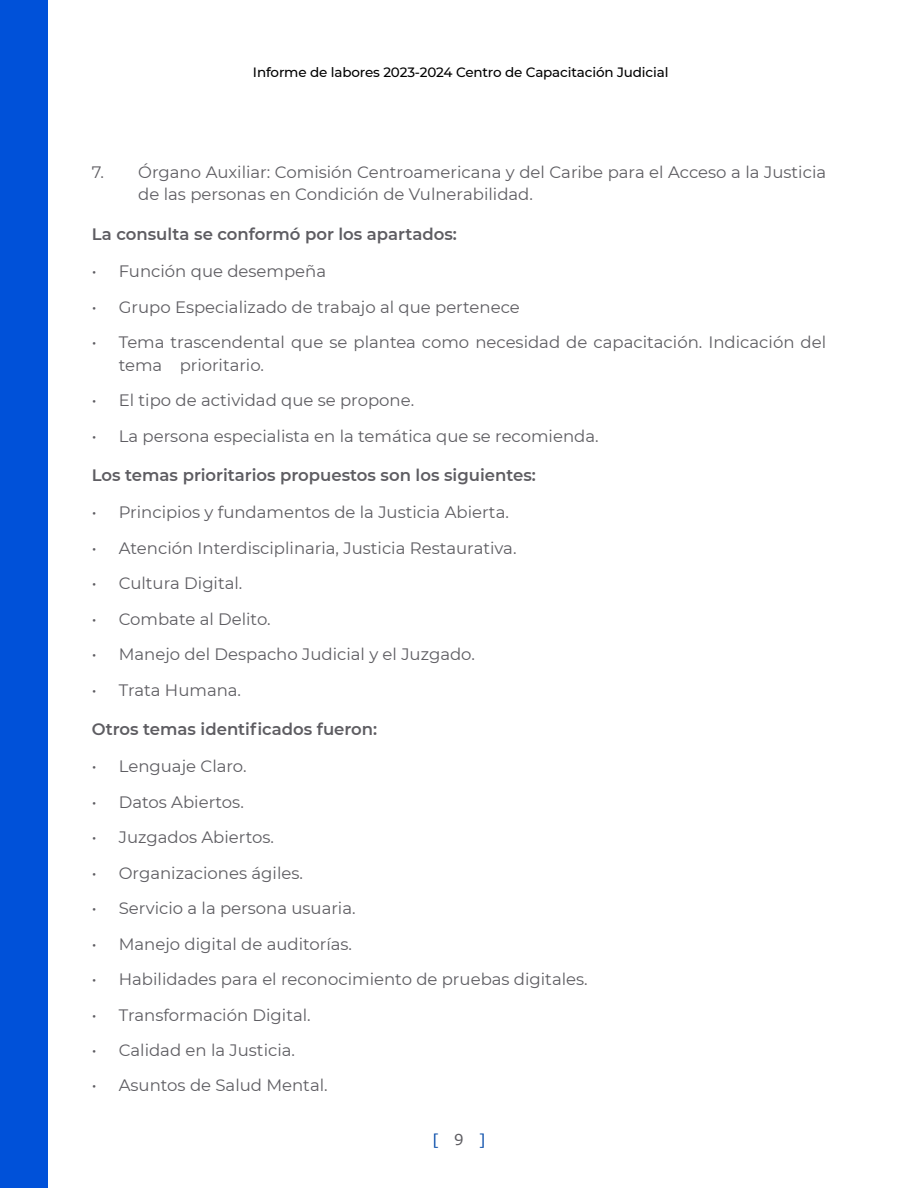
<style>
.page{position:relative;width:918px;height:1188px;background:#fff}
.page>*{position:absolute;margin:0;border:0;box-sizing:border-box;transform-origin:0 0}
.t1{font:16.5px/22.5px "Montserrat";color:#5e5d62}
.t2{font:600 16.5px "Montserrat";color:#5e5d62}
.t3{font:15px "Verdana";color:#0248a7}
.t4{font:500 13.5px "Montserrat";letter-spacing:-.01em;color:#000}
.s1{color:#5e5d62}
</style>
<div class="page">
<div style="left:0;top:0;width:47px;height:1188px;background:#0051d9"></div>
<p class="t4" style="left:253px;top:63px;width:417px">Informe de labores 2023-2024 Centro de Capacitación Judicial</p>
<p class="t1" style="left:138px;top:160px;width:689px;text-indent:-46px">7. Órgano Auxiliar: Comisión Centroamericana y del Caribe para el Acceso a la Justicia de las personas en Condición de Vulnerabilidad.</p>
<p class="t2" style="left:92px;top:222px;width:367px">La consulta se conformó por los apartados:</p>
<p class="t1" style="left:92px;top:260px;width:236px">• Función que desempeña</p>
<p class="t1" style="left:92px;top:295px;width:430px">• Grupo Especializado de trabajo al que pertenece</p>
<p class="t1" style="left:119px;top:330px;width:709px;text-indent:-27px">• Tema trascendental que se plantea como necesidad de capacitación. Indicación del tema prioritario.</p>
<p class="t1" style="left:92px;top:388px;width:324px">• El tipo de actividad que se propone.</p>
<p class="t1" style="left:92px;top:424px;width:508px">• La persona especialista en la temática que se recomienda.</p>
<p class="t2" style="left:92px;top:463px;width:446px">Los temas prioritarios propuestos son los siguientes:</p>
<p class="t1" style="left:92px;top:501px;width:419px">• Principios y fundamentos de la Justicia Abierta.</p>
<p class="t1" style="left:92px;top:536px;width:426px">• Atención Interdisciplinaria, Justicia Restaurativa.</p>
<p class="t1" style="left:92px;top:572px;width:152px">• Cultura Digital.</p>
<p class="t1" style="left:92px;top:607px;width:180px">• Combate al Delito.</p>
<p class="t1" style="left:92px;top:642px;width:385px">• Manejo del Despacho Judicial y el Juzgado.</p>
<p class="t1" style="left:92px;top:678px;width:151px">• Trata Humana.</p>
<p class="t2" style="left:92px;top:717px;width:287px">Otros temas identificados fueron:</p>
<p class="t1" style="left:92px;top:755px;width:156px">• Lenguaje Claro.</p>
<p class="t1" style="left:92px;top:790px;width:154px">• Datos Abiertos.</p>
<p class="t1" style="left:92px;top:826px;width:184px">• Juzgados Abiertos.</p>
<p class="t1" style="left:92px;top:861px;width:213px">• Organizaciones ágiles.</p>
<p class="t1" style="left:92px;top:896px;width:265px">• Servicio a la persona usuaria.</p>
<p class="t1" style="left:92px;top:932px;width:262px">• Manejo digital de auditorías.</p>
<p class="t1" style="left:92px;top:967px;width:497px">• Habilidades para el reconocimiento de pruebas digitales.</p>
<p class="t1" style="left:92px;top:1003px;width:220px">• Transformación Digital.</p>
<p class="t1" style="left:92px;top:1038px;width:205px">• Calidad en la Justicia.</p>
<p class="t1" style="left:92px;top:1074px;width:237px">• Asuntos de Salud Mental.</p>
<p class="t3" style="left:432px;top:1129px;width:55px">[<span class="s1">9</span>]</p>
</div>
